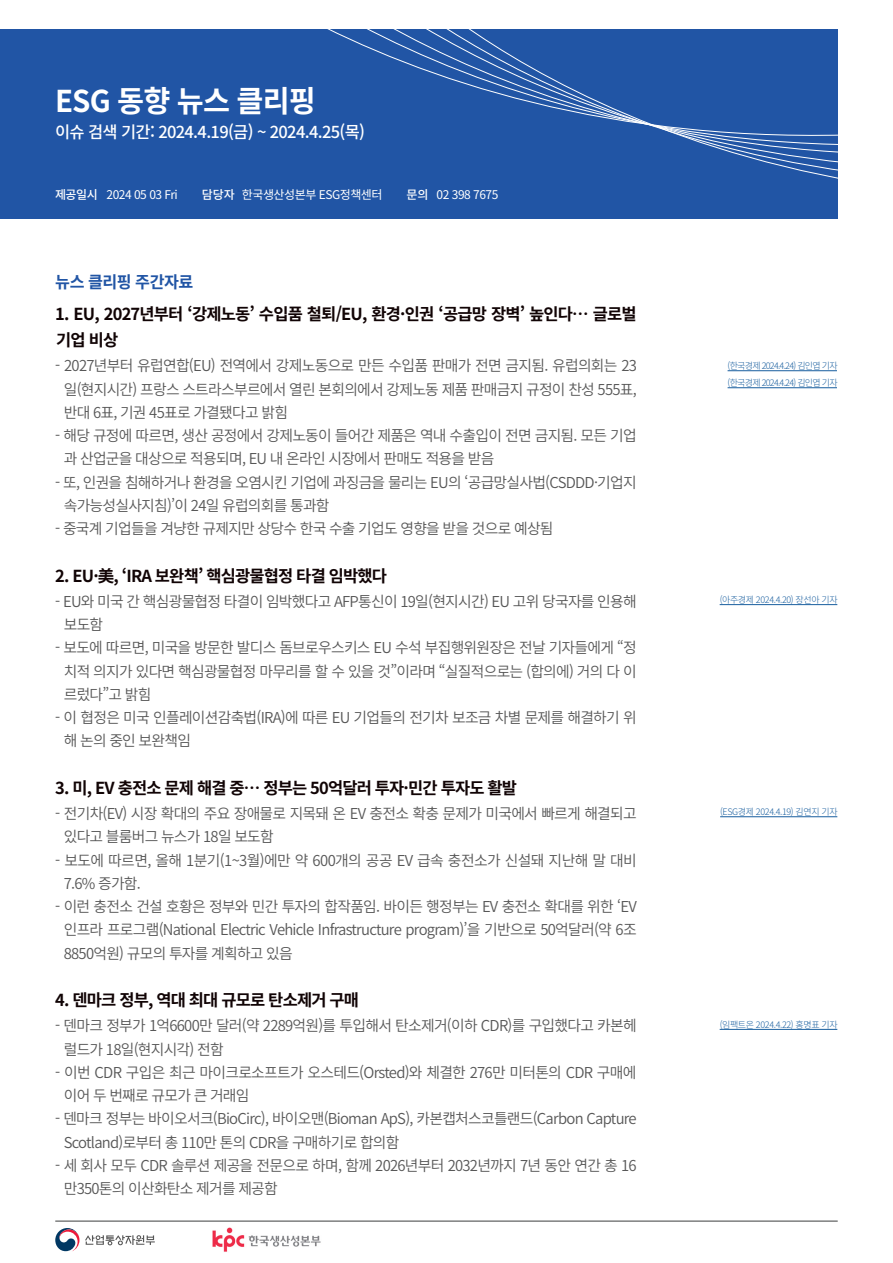
<style>
.page{position:relative;width:893px;height:1263px;background:#fff}
.page>*{position:absolute;margin:0;border:0;box-sizing:border-box;transform-origin:0 0}
.t1{font:700 30px "Source Han Sans K";letter-spacing:-.03em;color:#fff}
.t2{font:700 16.5px/26.2px "Source Han Sans K";letter-spacing:-.05em;color:#110405}
.t3{font:500 16.5px "Source Han Sans K";letter-spacing:-.04em;color:#fff}
.t4{font:700 16.5px "Source Han Sans K";letter-spacing:-.03em;color:#2155a5}
.t5{font:15px/23.2px "Source Han Sans K";letter-spacing:-.05em;color:#575757}
.t6{font:12px "Source Han Sans K";letter-spacing:-.04em;color:#fff}
.t7{font:500 12px "Source Han Sans K";letter-spacing:-.025em;color:#fff}
.t8{font:300 9px "Source Han Sans K";letter-spacing:-.04em;color:#175d9e}
.t9{font:300 9px "Source Han Sans K";letter-spacing:-.08em;color:#175d9e}
</style>
<div class="page">
<div style="left:0;top:29px;width:838px;height:189px;background:#2155a5"></div>
<svg style="left:408px;top:29px;width:430px;height:190px"></svg>
<hr style="left:55px;top:1221px;width:783px;height:1px;background:#030505">
<img style="left:212px;top:1227px;width:109px;height:25px">
<hr style="left:728px;top:370px;width:109px;height:1px;background:#175d9e">
<hr style="left:728px;top:387px;width:109px;height:1px;background:#175d9e">
<hr style="left:720px;top:604px;width:117px;height:1px;background:#175d9e">
<hr style="left:720px;top:816px;width:117px;height:1px;background:#175d9e">
<hr style="left:720px;top:1029px;width:117px;height:1px;background:#175d9e">
<svg style="left:55px;top:1228px;width:24px;height:23px"></svg>
<svg style="left:85px;top:1235px;width:70px;height:10px"></svg>
<p class="t1" style="left:55px;top:84px;width:262px">ESG 동향 뉴스 클리핑</p>
<p class="t3" style="left:55px;top:123px;width:312px">이슈 검색 기간: 2024.4.19(금) ~ 2024.4.25(목)</p>
<p class="t7" style="left:55px;top:188px;width:44px">제공일시</p>
<p class="t6" style="left:106px;top:188px;width:73px">2024 05 03 Fri</p>
<p class="t7" style="left:202px;top:188px;width:34px">담당자</p>
<p class="t6" style="left:242px;top:188px;width:142px">한국생산성본부 ESG정책센터</p>
<p class="t7" style="left:407px;top:188px;width:24px">문의</p>
<p class="t6" style="left:437px;top:188px;width:63px">02 398 7675</p>
<p class="t4" style="left:55px;top:272px;width:140px">뉴스 클리핑 주간자료</p>
<p class="t2" style="left:55px;top:301px;width:583px">1. EU, 2027년부터 ‘강제노동’ 수입품 철퇴/EU, 환경·인권 ‘공급망 장벽’ 높인다… 글로벌 기업 비상</p>
<p class="t5" style="left:64px;top:354px;width:575px;text-align:justify;text-indent:-9px">- 2027년부터 유럽연합(EU) 전역에서 강제노동으로 만든 수입품 판매가 전면 금지됨. 유럽의회는 23 일(현지시간) 프랑스 스트라스부르에서 열린 본회의에서 강제노동 제품 판매금지 규정이 찬성 555표, 반대 6표, 기권 45표로 가결됐다고 밝힘</p>
<p class="t5" style="left:64px;top:424px;width:574px;text-indent:-9px">- 해당 규정에 따르면, 생산 공정에서 강제노동이 들어간 제품은 역내 수출입이 전면 금지됨. 모든 기업 과 산업군을 대상으로 적용되며, EU 내 온라인 시장에서 판매도 적용을 받음</p>
<p class="t5" style="left:64px;top:471px;width:574px;text-indent:-9px">- 또, 인권을 침해하거나 환경을 오염시킨 기업에 과징금을 물리는 EU의 ‘공급망실사법(CSDDD·기업지 속가능성실사지침)’이 24일 유럽의회를 통과함</p>
<p class="t5" style="left:55px;top:517px;width:500px">- 중국계 기업들을 겨냥한 규제지만 상당수 한국 수출 기업도 영향을 받을 것으로 예상됨</p>
<p class="t2" style="left:55px;top:563px;width:333px">2. EU·美, ‘IRA 보완책’ 핵심광물협정 타결 임박했다</p>
<p class="t5" style="left:64px;top:590px;width:574px;text-indent:-9px">- EU와 미국 간 핵심광물협정 타결이 임박했다고 AFP통신이 19일(현지시간) EU 고위 당국자를 인용해 보도함</p>
<p class="t5" style="left:64px;top:636px;width:574px;text-align:justify;text-indent:-9px">- 보도에 따르면, 미국을 방문한 발디스 돔브로우스키스 EU 수석 부집행위원장은 전날 기자들에게 “정 치적 의지가 있다면 핵심광물협정 마무리를 할 수 있을 것”이라며 “실질적으로는 (합의에) 거의 다 이 르렀다”고 밝힘</p>
<p class="t5" style="left:64px;top:706px;width:574px;text-indent:-9px">- 이 협정은 미국 인플레이션감축법(IRA)에 따른 EU 기업들의 전기차 보조금 차별 문제를 해결하기 위 해 논의 중인 보완책임</p>
<p class="t2" style="left:55px;top:775px;width:463px">3. 미, EV 충전소 문제 해결 중… 정부는 50억달러 투자·민간 투자도 활발</p>
<p class="t5" style="left:64px;top:802px;width:574px;text-indent:-9px">- 전기차(EV) 시장 확대의 주요 장애물로 지목돼 온 EV 충전소 확충 문제가 미국에서 빠르게 해결되고 있다고 블룸버그 뉴스가 18일 보도함</p>
<p class="t5" style="left:64px;top:849px;width:575px;text-indent:-9px">- 보도에 따르면, 올해 1분기(1~3월)에만 약 600개의 공공 EV 급속 충전소가 신설돼 지난해 말 대비<br>7.6% 증가함.</p>
<p class="t5" style="left:64px;top:895px;width:574px;text-align:justify;text-indent:-9px">- 이런 충전소 건설 호황은 정부와 민간 투자의 합작품임. 바이든 행정부는 EV 충전소 확대를 위한 ‘EV 인프라 프로그램(National Electric Vehicle Infrastructure program)’을 기반으로 50억달러(약 6조 8850억원) 규모의 투자를 계획하고 있음</p>
<p class="t2" style="left:55px;top:987px;width:305px">4. 덴마크 정부, 역대 최대 규모로 탄소제거 구매</p>
<p class="t5" style="left:64px;top:1014px;width:574px;text-indent:-9px">- 덴마크 정부가 1억6600만 달러(약 2289억원)를 투입해서 탄소제거(이하 CDR)를 구입했다고 카본헤 럴드가 18일(현지시각) 전함</p>
<p class="t5" style="left:64px;top:1061px;width:574px;text-indent:-9px">- 이번 CDR 구입은 최근 마이크로소프트가 오스테드(Orsted)와 체결한 276만 미터톤의 CDR 구매에 이어 두 번째로 규모가 큰 거래임</p>
<p class="t5" style="left:64px;top:1107px;width:574px;text-indent:-9px">- 덴마크 정부는 바이오서크(BioCirc), 바이오맨(Bioman ApS), 카본캡처스코틀랜드(Carbon Capture<br>Scotland)로부터 총 110만 톤의 CDR을 구매하기로 합의함</p>
<p class="t5" style="left:64px;top:1154px;width:574px;text-indent:-9px">- 세 회사 모두 CDR 솔루션 제공을 전문으로 하며, 함께 2026년부터 2032년까지 7년 동안 연간 총 16 만350톤의 이산화탄소 제거를 제공함</p>
<p class="t9" style="left:728px;top:361px;width:112px">(한국경제 2024.4.24) 김인엽 기자</p>
<p class="t9" style="left:728px;top:378px;width:112px">(한국경제 2024.4.24) 김인엽 기자</p>
<p class="t8" style="left:720px;top:595px;width:120px">(아주경제 2024.4.20) 장선아 기자</p>
<p class="t8" style="left:720px;top:807px;width:119px">(ESG경제 2024.4.19) 김연지 기자</p>
<p class="t8" style="left:720px;top:1020px;width:120px">(임팩트온 2024.4.22) 홍명표 기자</p>
</div>
